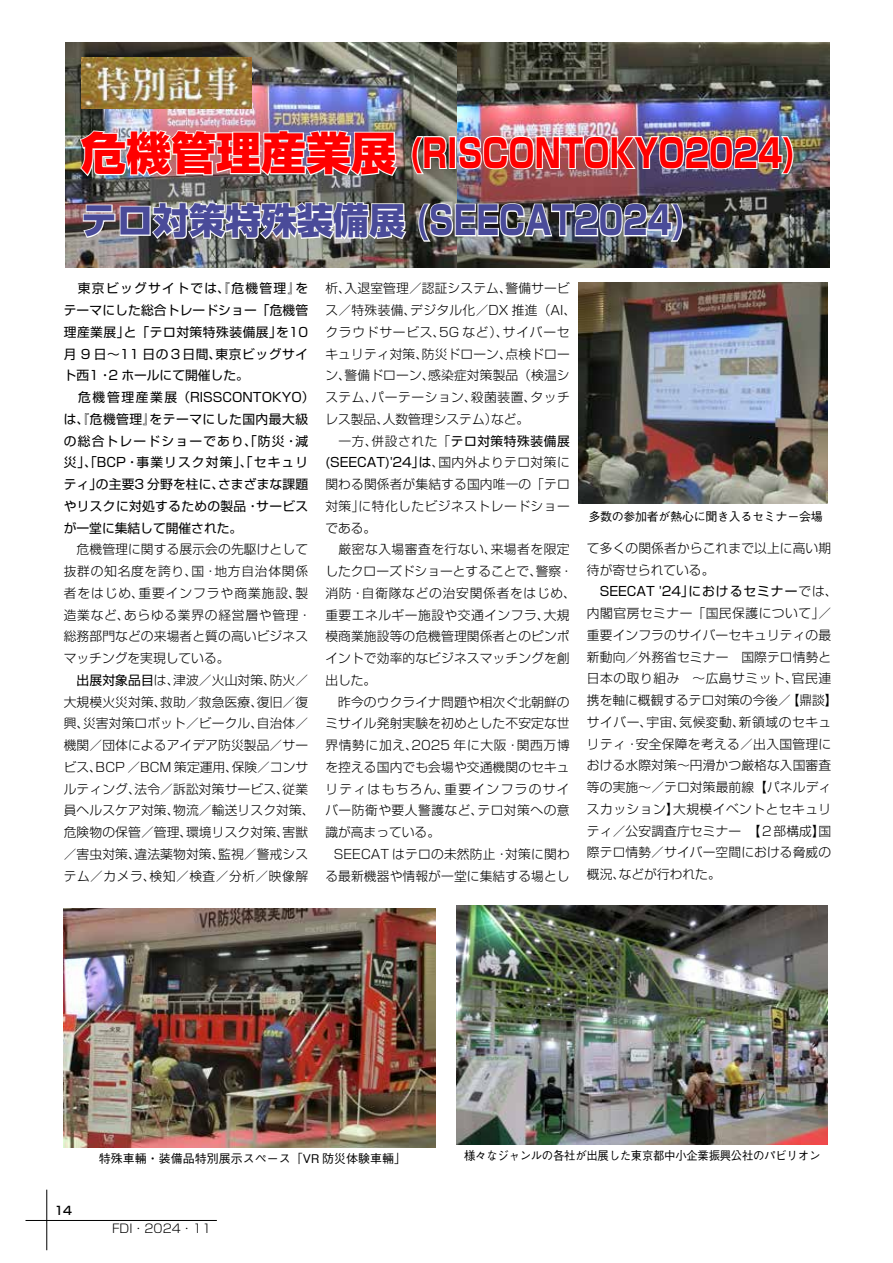
<style>
.page{position:relative;width:893px;height:1263px;background:#fff}
.page>*{position:absolute;margin:0;border:0;box-sizing:border-box;transform-origin:0 0}
.t1{font:800 39px/67.5px "Shin Go Pro";color:#f00;scale:.77 1}
.t2{font:300 12.75px/21.8px "Shin Go Pro";letter-spacing:.01em;color:#000}
.t3{font:12.75px/21.8px "Shin Go Pro";letter-spacing:.025em;color:#000}
.t4{font:500 12px "Gothic BBB Pro";letter-spacing:-.025em;color:#000;scale:.95 1}
.t5{font:500 12px "Gothic BBB Pro";color:#000}
.t6{font:500 12px "Gothic BBB Pro";letter-spacing:-.025em;color:#000}
.t7{font:300 12px "Shin Go Pro";color:#000}
.t8{font:500 11.7px "Shin Go Pro";color:#000}
.s1{font-size:45px}
.s2{font-size:36px;color:#4a4b99}
.s3{color:#4a4b99}
.s4{font-weight:400}
</style>
<div class="page">
<hr style="left:26px;top:1220px;width:191px;height:1px;background:#000">
<hr style="left:47px;top:1190px;width:1px;height:60px;background:#000">
<img style="left:66px;top:43px;width:763px;height:225px">
<img style="left:79px;top:129px;width:320px;height:49px">
<svg style="left:410px;top:134px;width:38px;height:41px"></svg>
<div style="left:449px;top:136px;width:7px;height:33px;border:2px solid #fff"></div>
<img style="left:458px;top:134px;width:337px;height:41px">
<img style="left:82px;top:201px;width:326px;height:40px">
<img style="left:417px;top:202px;width:267px;height:41px">
<img style="left:81px;top:57px;width:170px;height:51px">
<img style="left:578px;top:282px;width:250px;height:221px">
<img style="left:63px;top:908px;width:373px;height:240px">
<img style="left:457px;top:905px;width:370px;height:239px">
<h1 class="t1" style="left:81px;top:115px;width:932px"><span class="s1">危機管理産業展</span> (RISCONTOKYO2024)<span class="s2">テロ対策特殊装備展</span> <span class="s3">(SEECAT2024)</span></h1>
<p class="t3" style="left:64px;top:276px;width:252px">　東京ビッグサイトでは、『危機管理』をテーマにした総合トレードショー「危機管理産業展」と「テロ対策特殊装備展」を10月 9 日〜11 日の３日間、東京ビッグサイト西1・2 ホールにて開催した。<br>　危機管理産業展（RISSCONTOKYO）は、『危機管理』をテーマにした国内最大級の総合トレードショーであり、「防災・減災」、「BCP・事業リスク対策」、「セキュリティ」の主要3 分野を柱に、さまざまな課題やリスクに対処するための製品・サービスが一堂に集結して開催された。</p>
<p class="t2" style="left:64px;top:537px;width:249px">　危機管理に関する展示会の先駆けとして抜群の知名度を誇り、国・地方自治体関係者をはじめ、重要インフラや商業施設、製造業など、あらゆる業界の経営層や管理・総務部門などの来場者と質の高いビジネスマッチングを実現している。</p>
<p class="t2" style="left:64px;top:668px;width:252px;text-align:center"><span class="s4">出展対象品目</span>は、津波／火山対策、防火／<br>大規模火災対策、救助／救急医療、復旧／復興、災害対策ロボット／ビークル、自治体／機関／団体によるアイデア防災製品／サービス、BCP ／BCM 策定運用、保険／コンサルティング、法令／訴訟対策サービス、従業員ヘルスケア対策、物流／輸送リスク対策、危険物の保管／管理、環境リスク対策、害獣／害虫対策、違法薬物対策、監視／警戒システム／カメラ、検知／検査／分析／映像解</p>
<p class="t2" style="left:325px;top:276px;width:252px">析、入退室管理／認証システム、警備サービス／特殊装備、デジタル化／DX 推進（AI、クラウドサービス、5G など）、サイバーセキュリティ対策、防災ドローン、点検ドローン、警備ドローン、感染症対策製品（検温システム、パーテーション、殺菌装置、タッチレス製品、人数管理システム）など。<br>　一方、併設された「<span class="s4">テロ対策特殊装備展(SEECAT)'24」は</span>、国内外よりテロ対策に関わる関係者が集結する国内唯一の「テロ対策」に特化したビジネストレードショーである。<br>　厳密な入場審査を行ない、来場者を限定したクローズドショーとすることで、警察・消防・自衛隊などの治安関係者をはじめ、重要エネルギー施設や交通インフラ、大規模商業施設等の危機管理関係者とのピンポイントで効率的なビジネスマッチングを創出した。<br>　昨今のウクライナ問題や相次ぐ北朝鮮のミサイル発射実験を初めとした不安定な世界情勢に加え、2025 年に大阪・関西万博を控える国内でも会場や交通機関のセキュリティはもちろん、重要インフラのサイバー防衛や要人警護など、テロ対策への意識が高まっている。</p>
<p class="t2" style="left:325px;top:842px;width:246px;text-align:right">SEECAT はテロの未然防止・対策に関わる最新機器や情報が一堂に集結する場とし</p>
<p class="t6" style="left:588px;top:506px;width:236px">多数の参加者が熱心に聞き入るセミナー会場</p>
<p class="t2" style="left:587px;top:536px;width:246px">て多くの関係者からこれまで以上に高い期待が寄せられている。</p>
<p class="t2" style="left:587px;top:579px;width:252px;text-indent:13px"><span class="s4">SEECAT '24」におけるセミナー</span>では、内閣官房セミナー「国民保護について」／重要インフラのサイバーセキュリティの最新動向／外務省セミナー　国際テロ情勢と日本の取り組み　～広島サミット、官民連携を軸に概観するテロ対策の今後／【鼎談】サイバー、宇宙、気候変動、新領域のセキュリティ・安全保障を考える／出入国管理における水際対策～円滑かつ厳格な入国審査等の実施～／テロ対策最前線【パネルディスカッション】大規模イベントとセキュリティ／公安調査庁セミナー　【２部構成】国際テロ情勢／サイバー空間における脅威の概況、などが行われた。</p>
<p class="t8" style="left:54px;top:1200px;width:19px">14</p>
<p class="t5" style="left:99px;top:1149px;width:309px">特殊車輛・装備品特別展示スペース「VR 防災体験車輛」</p>
<p class="t4" style="left:464px;top:1146px;width:377px">様々なジャンルの各社が出展した東京都中小企業振興公社のパビリオン</p>
<p class="t7" style="left:112px;top:1218px;width:101px">FDI・2024・11</p>
</div>
